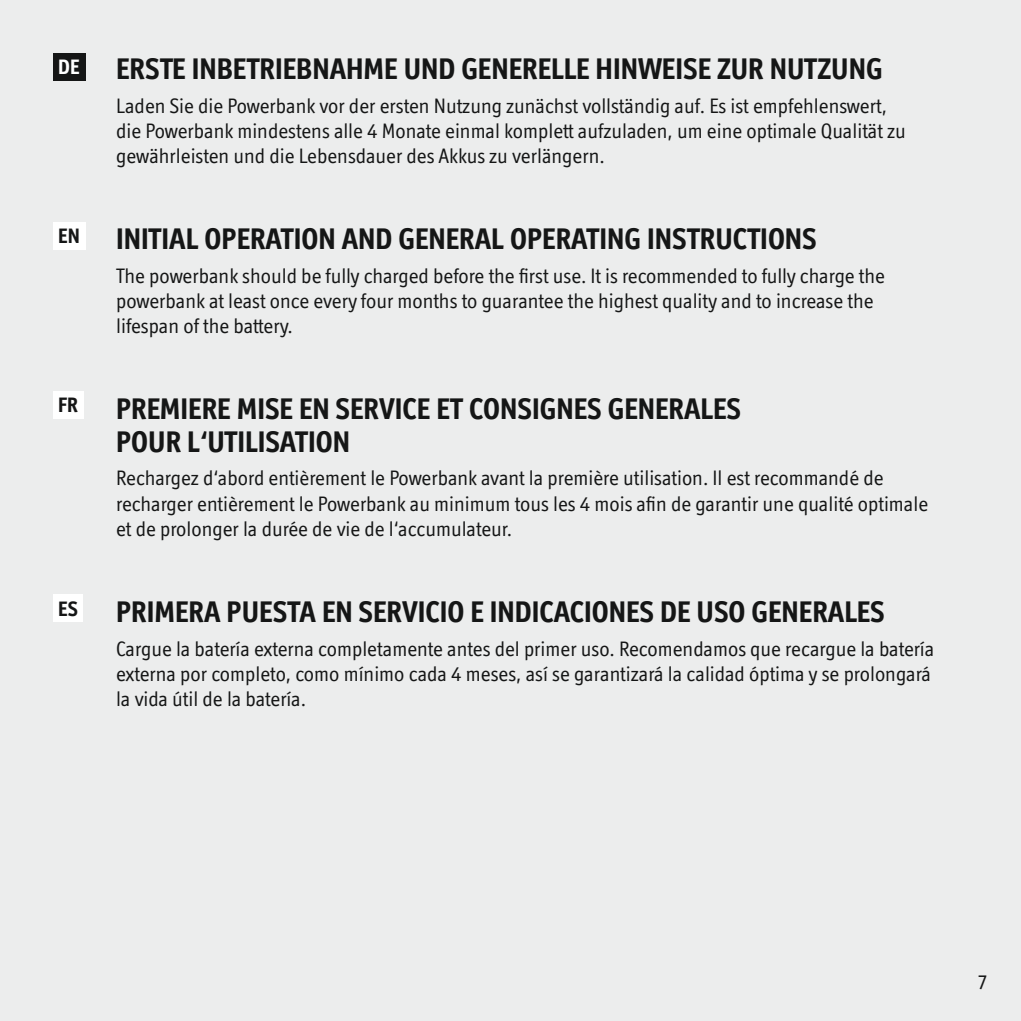
<style>
.page{position:relative;width:1021px;height:1021px;background:#fff}
.page>*{position:absolute;margin:0;border:0;box-sizing:border-box;transform-origin:0 0}
.t1{font:700 30px/33px "Officina Display ITC Std";color:#151616}
.t2{font:21px/25.2px "Officina Display ITC Std";color:#151616}
.t3{font:700 21px "Officina Display ITC Std";color:#151616}
.t4{font:700 21px "Officina Display ITC Std";color:#fff}
</style>
<div class="page">
<div style="left:0;top:0;width:1020px;height:1020px;background:#eceded"></div>
<div style="left:53px;top:53px;width:32px;height:27px;background:#151616"></div>
<div style="left:53px;top:222px;width:32px;height:27px;background:#fff"></div>
<div style="left:53px;top:391px;width:30px;height:28px;background:#fff"></div>
<div style="left:53px;top:594px;width:30px;height:27px;background:#fff"></div>
<p class="t4" style="left:58px;top:55px;width:23px">DE</p>
<h1 class="t1" style="left:116px;top:52px;width:768px">ERSTE INBETRIEBNAHME UND GENERELLE HINWEISE ZUR NUTZUNG</h1>
<p class="t2" style="left:116px;top:93px;width:791px">Laden Sie die Powerbank vor der ersten Nutzung zunächst vollständig auf. Es ist empfehlenswert, die Powerbank mindestens alle 4 Monate einmal komplett aufzuladen, um eine optimale Qualität zu gewährleisten und die Lebensdauer des Akkus zu verlängern.</p>
<p class="t3" style="left:58px;top:224px;width:23px">EN</p>
<h1 class="t1" style="left:116px;top:222px;width:702px">INITIAL OPERATION AND GENERAL OPERATING INSTRUCTIONS</h1>
<p class="t2" style="left:116px;top:262px;width:770px">The powerbank should be fully charged before the first use. It is recommended to fully charge the powerbank at least once every four months to guarantee the highest quality and to increase the lifespan of the battery.</p>
<p class="t3" style="left:58px;top:393px;width:21px">FR</p>
<h1 class="t1" style="left:116px;top:392px;width:626px">PREMIERE MISE EN SERVICE ET CONSIGNES GENERALES<br>POUR L‘UTILISATION</h1>
<p class="t2" style="left:116px;top:465px;width:813px">Rechargez d‘abord entièrement le Powerbank avant la première utilisation. Il est recommandé de recharger entièrement le Powerbank au minimum tous les 4 mois afin de garantir une qualité optimale et de prolonger la durée de vie de l‘accumulateur.</p>
<p class="t3" style="left:58px;top:596px;width:21px">ES</p>
<h1 class="t1" style="left:116px;top:595px;width:770px">PRIMERA PUESTA EN SERVICIO E INDICACIONES DE USO GENERALES</h1>
<p class="t2" style="left:116px;top:636px;width:819px">Cargue la batería externa completamente antes del primer uso. Recomendamos que recargue la batería externa por completo, como mínimo cada 4 meses, así se garantizará la calidad óptima y se prolongará la vida útil de la batería.</p>
<p class="t2" style="left:978px;top:968px;width:10px">7</p>
</div>
